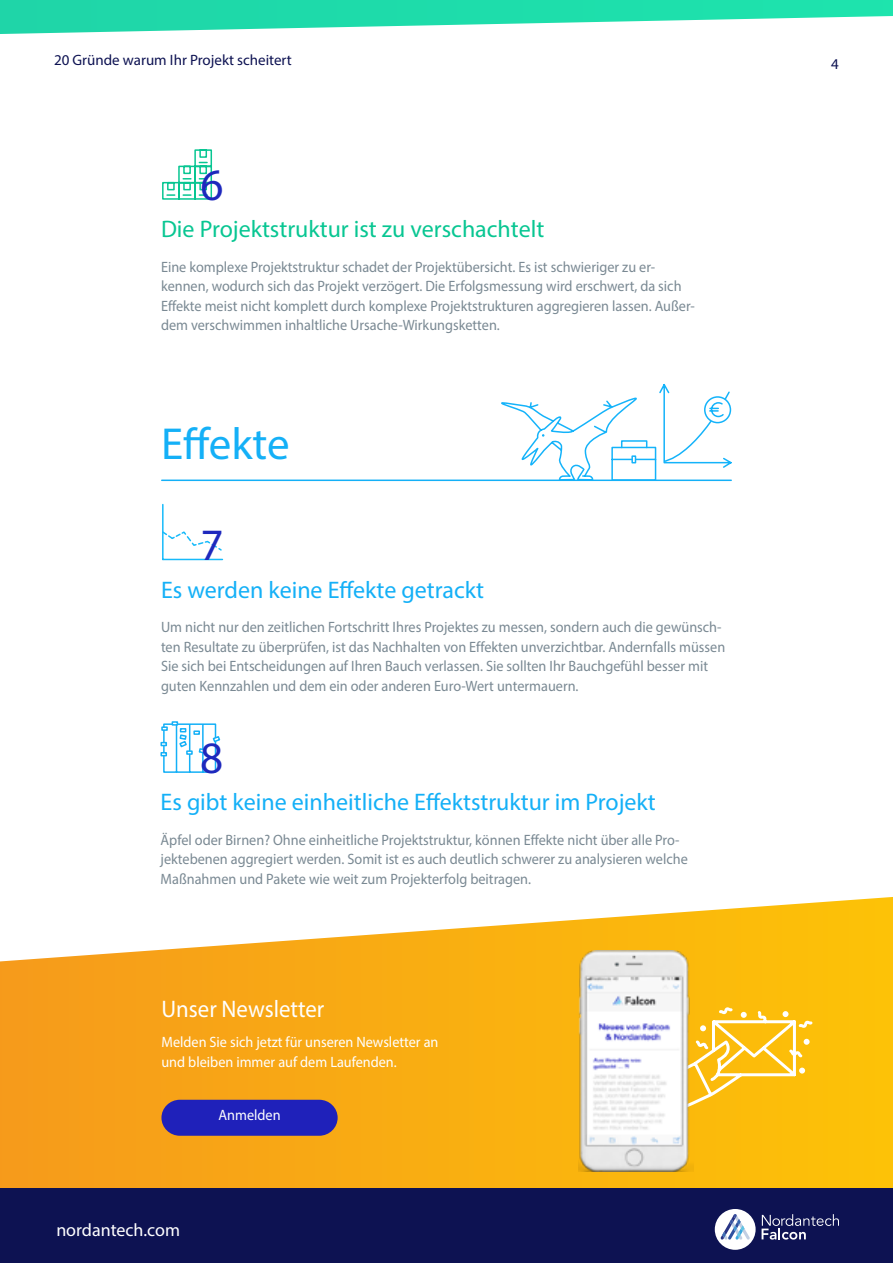
<style>
.page{position:relative;width:893px;height:1263px;background:#fff}
.page>*{position:absolute;margin:0;border:0;box-sizing:border-box;transform-origin:0 0}
.t1{font:45px "Myriad Pro";color:#14b0f7}
.t2{font:45px "Myriad Pro";color:#1e28bd}
.t3{font:24px "Myriad Pro";color:#14b0f7}
.t4{font:24px "Myriad Pro";color:#08c692}
.t5{font:24px "Myriad Pro";color:#fff;scale:.95 1}
.t6{font:18px "Myriad Pro";color:#fff}
.t7{font:15px/19.5px "Myriad Pro";color:#7a8993;scale:.95 1}
.t8{font:15px/19.5px "Myriad Pro";color:#fff;scale:.95 1}
.t9{font:15px "Myriad Pro";color:#0d1252}
</style>
<div class="page">
<svg style="left:0;top:897px;width:893px;height:291px;background:#f9b831"></svg>
<hr style="left:163px;top:559px;width:59px;height:1px;background:#17bafa">
<hr style="left:162px;top:504px;width:2px;height:55px;background:#17bafa">
<svg style="left:162px;top:530px;width:60px;height:22px"></svg>
<svg style="left:162px;top:149px;width:51px;height:51px"></svg>
<svg style="left:0;top:0;width:893px;height:34px"></svg>
<hr style="left:162px;top:479px;width:569px;height:2px;background:#14b0f7">
<svg style="left:500px;top:383px;width:232px;height:98px"></svg>
<svg style="left:693px;top:1004px;width:122px;height:109px;background:#fcc630"></svg>
<svg style="left:160px;top:721px;width:61px;height:52px"></svg>
<div style="left:161px;top:1100px;width:177px;height:36px;background:#1f21ba;border-radius:18px"></div>
<div style="left:0;top:1188px;width:893px;height:75px;background:#0d1252"></div>
<div style="left:715px;top:1209px;width:41px;height:41px;background:#fff;border-radius:50%"></div>
<svg style="left:720px;top:1214px;width:30px;height:26px"></svg>
<svg style="left:762px;top:1214px;width:77px;height:25px"></svg>
<img style="left:579px;top:950px;width:114px;height:222px">
<p class="t9" style="left:54px;top:51px;width:239px">20 Gründe warum Ihr Projekt scheitert</p>
<p class="t9" style="left:831px;top:55px;width:9px">4</p>
<h1 class="t2" style="left:200px;top:157px;width:25px">6</h1>
<h2 class="t4" style="left:161px;top:214px;width:385px">Die Projektstruktur ist zu verschachtelt</h2>
<p class="t7" style="left:161px;top:257px;width:564px">Eine komplexe Projektstruktur schadet der Projektübersicht. Es ist schwieriger zu er&shy;kennen, wodurch sich das Projekt verzögert. Die Erfolgsmessung wird erschwert, da sich Effekte meist nicht komplett durch komplexe Projektstrukturen aggregieren lassen. Außer&shy;dem verschwimmen inhaltliche Ursache-Wirkungsketten.</p>
<h1 class="t1" style="left:161px;top:416px;width:130px">Effekte</h1>
<h1 class="t2" style="left:200px;top:517px;width:25px">7</h1>
<h2 class="t3" style="left:161px;top:575px;width:325px">Es werden keine Effekte getrackt</h2>
<p class="t7" style="left:161px;top:617px;width:595px">Um nicht nur den zeitlichen Fortschritt Ihres Projektes zu messen, sondern auch die gewünsch&shy;ten Resultate zu überprüfen, ist das Nachhalten von Effekten unverzichtbar. Andernfalls müssen Sie sich bei Entscheidungen auf Ihren Bauch verlassen. Sie sollten Ihr Bauchgefühl besser mit guten Kennzahlen und dem ein oder anderen Euro-Wert untermauern.</p>
<h1 class="t2" style="left:200px;top:730px;width:25px">8</h1>
<h2 class="t3" style="left:161px;top:787px;width:497px">Es gibt keine einheitliche Effektstruktur im Projekt</h2>
<p class="t7" style="left:161px;top:830px;width:556px">Äpfel oder Birnen? Ohne einheitliche Projektstruktur, können Effekte nicht über alle Pro&shy;jektebenen aggregiert werden. Somit ist es auch deutlich schwerer zu analysieren welche<br>Maßnahmen und Pakete wie weit zum Projekterfolg beitragen.</p>
<h2 class="t5" style="left:161px;top:994px;width:173px">Unser Newsletter</h2>
<p class="t8" style="left:161px;top:1032px;width:293px">Melden Sie sich jetzt für unseren Newsletter an und bleiben immer auf dem Laufenden.</p>
<p class="t8" style="left:219px;top:1105px;width:67px">Anmelden</p>
<p class="t6" style="left:56px;top:1219px;width:125px">nordantech.com</p>
</div>
